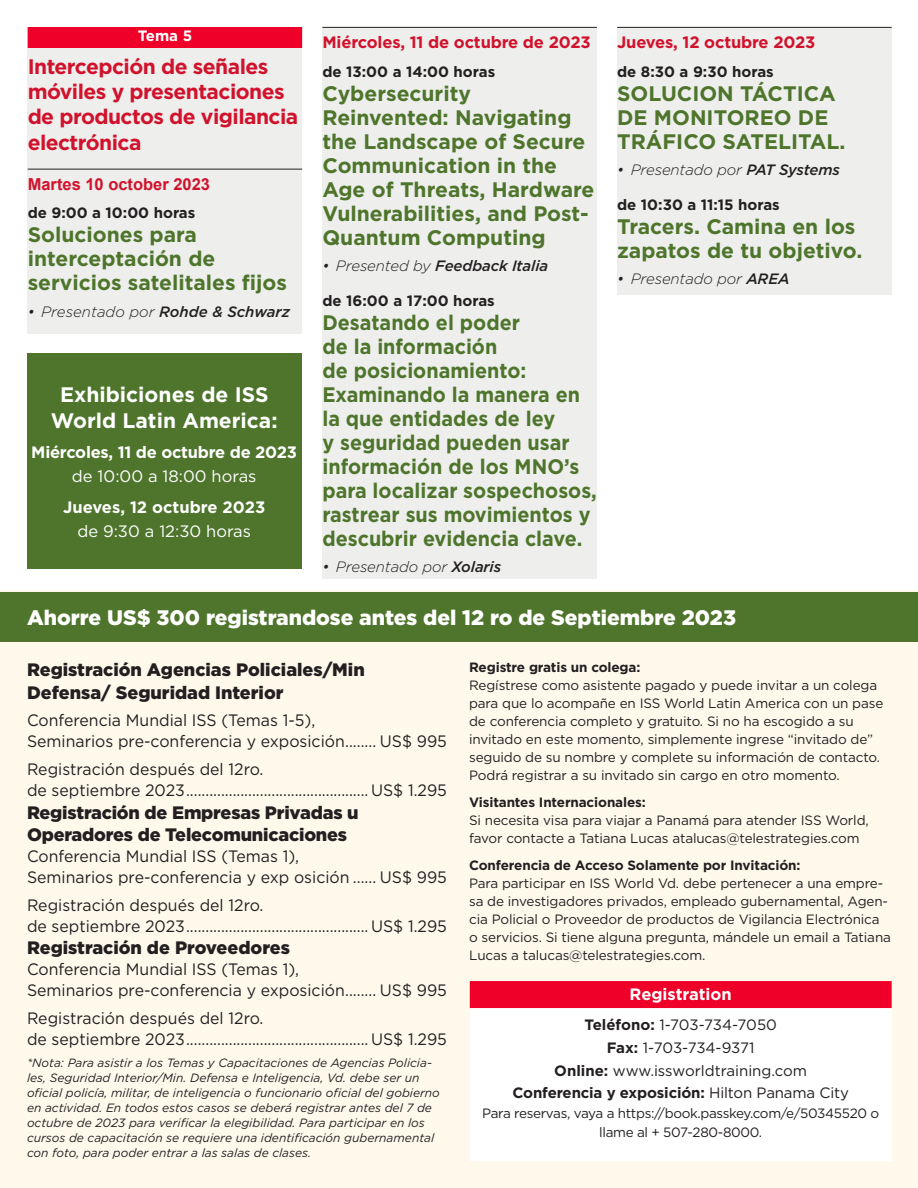
<style>
.page{position:relative;width:918px;height:1188px;background:#fff}
.page>*{position:absolute;margin:0;border:0;box-sizing:border-box;transform-origin:0 0}
.event_title{font:700 21px/24px "Gotham";color:#4e752b}
.event_title-2{font:700 21px/24px "Gotham";color:#4e752b;scale:.94 1}
.track_title{font:700 21px/25.5px "Gotham";letter-spacing:-.025em;color:#d1122c}
.bt{font:900 21px "Gotham";color:#fff}
.event_title-3{font:700 21px/25.5px "Gotham";color:#fff;text-align:center}
.reg_form_price{font:900 18px/22.5px "Gotham";letter-spacing:-.01em;color:#231f20}
.reg_form_level{font:900 18px/22.5px "Gotham";color:#231f20}
.reg_form_price-2{font:16.5px/21px "Gotham";color:#231f20;scale:.96 1}
.bt-2{font:700 16.5px/24px "Gotham";letter-spacing:-.015em;color:#fff;text-align:center}
.day{font:700 16.5px "Gotham";letter-spacing:-.01em;color:#d1122c}
.event_title-4{font:700 16.5px "Arial";color:#d1122c}
.bar_subhead{font:700 16.5px "Gotham";color:#fff}
.t1{font:italic 300 15px "Gotham";letter-spacing:-.01em;color:#231f20}
.bt-3{font:15px "Gotham";color:#231f20}
.time{font:700 15px "Gotham";color:#231f20}
.reg_form_bt{font:700 15px "Gotham";letter-spacing:-.01em;color:#231f20}
.t2{font:italic 500 15px "Gotham";letter-spacing:-.01em;color:#231f20}
.event_title-5{font:700 15px "Gotham";color:#231f20}
.bar_subhead-2{font:700 15px "Gotham";color:#fff}
.reg_form_bt-2{font:13.5px/18px "Gotham";letter-spacing:-.01em;color:#231f20}
.reg_form_bt-3{font:italic 12px/15px "Gotham";color:#231f20}
.s1{font-weight:500}
.s2{font-weight:400}
.s3{font-weight:300}
.s4{font-weight:700}
</style>
<div class="page">
<div style="left:28px;top:27px;width:274px;height:307px;background:#eeeeed"></div>
<div style="left:617px;top:27px;width:275px;height:268px;background:#eeeeed"></div>
<div style="left:322px;top:27px;width:275px;height:552px;background:#eeeeed"></div>
<div style="left:28px;top:27px;width:274px;height:21px;background:#ee0028"></div>
<hr style="left:28px;top:169px;width:274px;height:1px;background:#231f20">
<hr style="left:322px;top:27px;width:275px;height:1px;background:#231f20">
<hr style="left:617px;top:27px;width:275px;height:1px;background:#231f20">
<div style="left:0;top:591px;width:918px;height:597px;background:#fff9ec"></div>
<div style="left:0;top:592px;width:918px;height:50px;background:#4e752b"></div>
<div style="left:470px;top:981px;width:422px;height:180px;background:#fff"></div>
<div style="left:470px;top:981px;width:422px;height:27px;background:#ee0028"></div>
<div style="left:27px;top:353px;width:275px;height:216px;background:#4e752b"></div>
<p class="bar_subhead-2" style="left:138px;top:26px;width:56px">Tema 5</p>
<p class="track_title" style="left:28px;top:53px;width:272px">Intercepción de señales móviles y presentaciones de productos de vigilancia electrónica</p>
<p class="event_title-4" style="left:28px;top:173px;width:184px">Martes 10 october 2023</p>
<p class="event_title-5" style="left:28px;top:203px;width:169px">de 9:00 a 10:00 horas</p>
<p class="event_title" style="left:28px;top:223px;width:261px">Soluciones para interceptación de servicios satelitales fijos</p>
<p class="t1" style="left:28px;top:302px;width:264px">• Presentado por <span class="s1">Rohde &amp; Schwarz</span></p>
<p class="event_title-3" style="left:51px;top:382px;width:228px">Exhibiciones de ISS<br>World Latin America:</p>
<p class="bt-2" style="left:31px;top:440px;width:267px">Miércoles, 11 de octubre de 2023 <span class="s2">de 10:00 a 18:00 horas</span></p>
<p class="bt-2" style="left:63px;top:495px;width:203px">Jueves, 12 octubre 2023 <span class="s2">de 9:30 a 12:30 horas</span></p>
<p class="day" style="left:322px;top:31px;width:270px">Miércoles, 11 de octubre de 2023</p>
<p class="time" style="left:322px;top:61px;width:174px">de 13:00 a 14:00 horas</p>
<p class="event_title" style="left:322px;top:81px;width:274px">Cybersecurity<br>Reinvented: Navigating the Landscape of Secure<br>Communication in the<br>Age of Threats, Hardware<br>Vulnerabilities, and Post-<br>Quantum Computing</p>
<p class="t2" style="left:322px;top:256px;width:227px"><span class="s3">• Presented by</span> Feedback Italia</p>
<p class="time" style="left:322px;top:291px;width:174px">de 16:00 a 17:00 horas</p>
<p class="event_title-2" style="left:322px;top:310px;width:294px">Desatando el poder<br>de la información<br>de posicionamiento:<br>Examinando la manera en la que entidades de ley<br>y seguridad pueden usar información de los MNO’s para localizar sospechosos, rastrear sus movimientos y descubrir evidencia clave.</p>
<p class="t1" style="left:322px;top:557px;width:180px">• Presentado por <span class="s1">Xolaris</span></p>
<p class="day" style="left:617px;top:31px;width:200px">Jueves, 12 octubre 2023</p>
<p class="time" style="left:617px;top:61px;width:158px">de 8:30 a 9:30 horas</p>
<p class="event_title" style="left:617px;top:81px;width:230px">SOLUCION TÁCTICA<br>DE MONITOREO DE<br>TRÁFICO SATELITAL.</p>
<p class="t1" style="left:617px;top:160px;width:224px">• Presentado por <span class="s1">PAT Systems</span></p>
<p class="time" style="left:617px;top:195px;width:164px">de 10:30 a 11:15 horas</p>
<p class="event_title" style="left:617px;top:214px;width:247px">Tracers. Camina en los zapatos de tu objetivo.</p>
<p class="t1" style="left:617px;top:269px;width:174px">• Presentado por <span class="s1">AREA</span></p>
<p class="bt" style="left:27px;top:603px;width:711px">Ahorre US$ 300 registrandose antes del 12 ro de Septiembre 2023</p>
<p class="reg_form_level" style="left:27px;top:658px;width:339px">Registración Agencias Policiales/Min<br>Defensa/ Seguridad Interior</p>
<p class="reg_form_price-2" style="left:27px;top:710px;width:439px">Conferencia Mundial ISS (Temas 1-5),<br>Seminarios pre-conferencia y exposición........ US$ 995</p>
<p class="reg_form_price-2" style="left:27px;top:758px;width:439px">Registración después del 12ro.<br>de septiembre 2023............................................... US$ 1.295</p>
<p class="reg_form_price" style="left:27px;top:801px;width:333px">Registración de Empresas Privadas u<br>Operadores de Telecomunicaciones</p>
<p class="reg_form_price-2" style="left:27px;top:845px;width:439px">Conferencia Mundial ISS (Temas 1),<br>Seminarios pre-conferencia y exp osición ...... US$ 995</p>
<p class="reg_form_price-2" style="left:27px;top:894px;width:439px">Registración después del 12ro.<br>de septiembre 2023............................................... US$ 1.295</p>
<p class="reg_form_price" style="left:27px;top:937px;width:265px">Registración de Proveedores</p>
<p class="reg_form_price-2" style="left:27px;top:959px;width:439px">Conferencia Mundial ISS (Temas 1),<br>Seminarios pre-conferencia y exposición........ US$ 995</p>
<p class="reg_form_price-2" style="left:27px;top:1007px;width:439px">Registración después del 12ro.<br>de septiembre 2023............................................... US$ 1.295</p>
<p class="reg_form_bt-3" style="left:27px;top:1055px;width:414px">*Nota: Para asistir a los Temas y Capacitaciones de Agencias Policia&shy;les, Seguridad Interior/Min. Defensa e Inteligencia, Vd. debe ser un oficial policía, militar, de inteligencia o funcionario oficial del gobierno en actividad. En todos estos casos se deberá registrar antes del 7 de octubre de 2023 para verificar la elegibilidad. Para participar en los cursos de capacitación se requiere una identificación gubernamental con foto, para poder entrar a las salas de clases.</p>
<p class="reg_form_bt-2" style="left:469px;top:658px;width:416px"><span class="s4">Registre gratis un colega:<br></span>Regístrese como asistente pagado y puede invitar a un colega para que lo acompañe en ISS World Latin America con un pase de conferencia completo y gratuito. Si no ha escogido a su invitado en este momento, simplemente ingrese “invitado de” seguido de su nombre y complete su información de contacto.<br>Podrá registrar a su invitado sin cargo en otro momento.</p>
<p class="reg_form_bt-2" style="left:469px;top:793px;width:401px"><span class="s4">Visitantes Internacionales:<br></span>Si necesita visa para viajar a Panamá para atender ISS World, favor contacte a Tatiana Lucas atalucas@telestrategies.com</p>
<p class="reg_form_bt-2" style="left:469px;top:856px;width:423px"><span class="s4">Conferencia de Acceso Solamente por Invitación:<br></span>Para participar en ISS World Vd. debe pertenecer a una empre&shy;sa de investigadores privados, empleado gubernamental, Agen&shy;cia Policial o Proveedor de productos de Vigilancia Electrónica o servicios. Si tiene alguna pregunta, mándele un email a Tatiana Lucas a talucas@telestrategies.com.</p>
<p class="bar_subhead" style="left:630px;top:983px;width:104px">Registration</p>
<p class="bt-3" style="left:585px;top:1015px;width:194px"><span class="s4">Teléfono:</span> 1-703-734-7050</p>
<p class="bt-3" style="left:607px;top:1038px;width:149px"><span class="s4">Fax:</span> 1-703-734-9371</p>
<p class="bt-3" style="left:554px;top:1061px;width:254px"><span class="s4">Online:</span> www.issworldtraining.com</p>
<p class="reg_form_bt" style="left:512px;top:1083px;width:338px">Conferencia y exposición: <span class="s2">Hilton Panama City</span></p>
<p class="reg_form_bt-2" style="left:482px;top:1103px;width:398px;line-height:19.5px;text-align:center">Para reservas, vaya a https://book.passkey.com/e/50345520 o llame al + 507-280-8000.</p>
</div>
